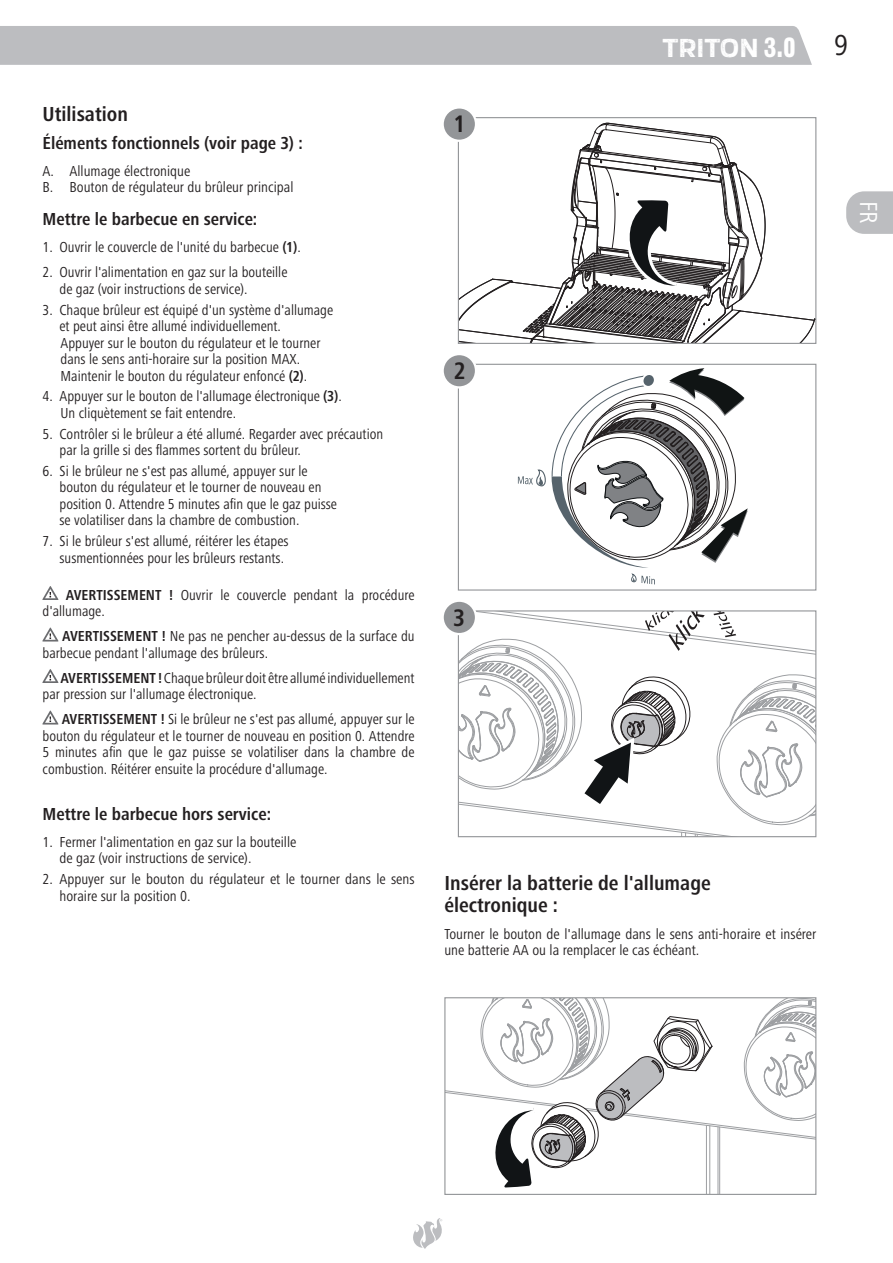
<style>
.page{position:relative;width:893px;height:1263px;background:#fff}
.page>*{position:absolute;margin:0;border:0;box-sizing:border-box;transform-origin:0 0}
.t1{font:condensed 30px "Frutiger Next LTW1 G";color:#231f20}
.t2{font:700 27px "Scarlet Wood";color:#fff}
.t3{font:condensed 25.5px "Frutiger Next LTW1 G";color:#fff}
.Ueberschrift_1{font:700 condensed 24.75px "Frutiger Next LTW1 G";color:#231f20}
.Ueberschrift_1-2{font:700 condensed 21px/21.8px "Frutiger Next LTW1 G";color:#231f20}
.Ueberschrift_1-3{font:700 condensed 18px "Frutiger Next LTW1 G";color:#231f20}
.Standard{font:condensed 15px/16.5px "Frutiger Next LTW1 G";color:#231f20}
.Standard_fett{font:condensed 15px/16.5px "Frutiger Next LTW1 G";color:#231f20}
.Ueberschrift_1-4{font:condensed 15px/16.5px "Frutiger Next LTW1 G";color:#231f20}
.s1{font-weight:700}
.s2{font-family:"Railroad Gothic ATF";font-weight:400}
</style>
<div class="page">
<svg style="left:444px;top:997px;width:373px;height:198px"></svg>
<svg style="left:457px;top:117px;width:360px;height:227px"></svg>
<div style="left:443px;top:107px;width:33px;height:34px;background:#939598;border-radius:50%"></div>
<div style="left:442px;top:106px;width:35px;height:36px;border:2px solid #fff;border-radius:50%"></div>
<svg style="left:457px;top:363px;width:360px;height:228px"></svg>
<div style="left:443px;top:354px;width:33px;height:33px;background:#939598;border-radius:50%"></div>
<div style="left:442px;top:353px;width:35px;height:36px;border:2px solid #fff;border-radius:50%"></div>
<svg style="left:457px;top:610px;width:360px;height:228px"></svg>
<div style="left:443px;top:601px;width:33px;height:33px;background:#939598;border-radius:50%"></div>
<div style="left:442px;top:600px;width:35px;height:35px;border:2px solid #fff;border-radius:50%"></div>
<svg style="left:43px;top:586px;width:15px;height:14px"></svg>
<svg style="left:43px;top:628px;width:15px;height:13px"></svg>
<svg style="left:43px;top:669px;width:15px;height:14px"></svg>
<svg style="left:43px;top:711px;width:15px;height:13px"></svg>
<div style="left:0;top:26px;width:812px;height:39px;background:#bcbdc0"></div>
<svg style="left:413px;top:1218px;width:29px;height:31px"></svg>
<svg style="left:846px;top:191px;width:47px;height:43px;background:#c1c2c5"></svg>
<p class="Ueberschrift_1-2" style="left:43px;top:104px;width:87px">Utilisation</p>
<p class="Ueberschrift_1-3" style="left:43px;top:132px;width:262px">Éléments fonctionnels (voir page 3) :</p>
<p class="Standard" style="left:43px;top:162px;width:149px">A. Allumage électronique</p>
<p class="Standard" style="left:43px;top:179px;width:252px">B. Bouton de régulateur du brûleur principal</p>
<p class="Ueberschrift_1-3" style="left:43px;top:209px;width:216px">Mettre le barbecue en service:</p>
<p class="Standard" style="left:43px;top:239px;width:260px">1. Ouvrir le couvercle de l'unité du barbecue <span class="s1">(1)</span>.</p>
<p class="Standard" style="left:60px;top:264px;width:229px;text-indent:-17px">2. Ouvrir l'alimentation en gaz sur la bouteille de gaz (voir instructions de service).</p>
<p class="Standard" style="left:60px;top:301px;width:275px;text-indent:-17px">3. Chaque brûleur est équipé d'un système d'allumage et peut ainsi être allumé individuellement.</p>
<p class="Standard_fett" style="left:61px;top:334px;width:261px">Appuyer sur le bouton du régulateur et le tourner dans le sens anti-horaire sur la position MAX.<br>Maintenir le bouton du régulateur enfoncé <span class="s1">(2)</span>.</p>
<p class="Standard" style="left:43px;top:388px;width:301px">4. Appuyer sur le bouton de l'allumage électronique <span class="s1">(3)</span>.</p>
<p class="Standard_fett" style="left:61px;top:405px;width:177px">Un cliquètement se fait entendre.</p>
<p class="Standard" style="left:60px;top:425px;width:325px;text-indent:-17px">5. Contrôler si le brûleur a été allumé. Regarder avec précaution par la grille si des flammes sortent du brûleur.</p>
<p class="Standard" style="left:60px;top:463px;width:279px;text-indent:-17px">6. Si le brûleur ne s'est pas allumé, appuyer sur le bouton du régulateur et le tourner de nouveau en position 0. Attendre 5 minutes afin que le gaz puisse se volatiliser dans la chambre de combustion.</p>
<p class="Standard" style="left:60px;top:533px;width:231px;text-indent:-17px">7. Si le brûleur s'est allumé, réitérer les étapes susmentionnées pour les brûleurs restants.</p>
<p class="Standard" style="left:43px;top:587px;width:374px;text-indent:23px"><span class="s1">AVERTISSEMENT !</span> Ouvrir le couvercle pendant la procédure d'allumage.</p>
<p class="Standard" style="left:43px;top:628px;width:374px;text-indent:20px"><span class="s1">AVERTISSEMENT !</span> Ne pas ne pencher au-dessus de la surface du barbecue pendant l'allumage des brûleurs.</p>
<p class="Standard" style="left:43px;top:670px;width:374px;text-indent:18px"><span class="s1">AVERTISSEMENT !</span> Chaque brûleur doit être allumé individuellement par pression sur l'allumage électronique.</p>
<p class="Standard" style="left:43px;top:711px;width:374px;text-align:justify;text-indent:19px"><span class="s1">AVERTISSEMENT !</span> Si le brûleur ne s'est pas allumé, appuyer sur le bouton du régulateur et le tourner de nouveau en position 0. Attendre 5 minutes afin que le gaz puisse se volatiliser dans la chambre de combustion. Réitérer ensuite la procédure d'allumage.</p>
<p class="Ueberschrift_1-3" style="left:43px;top:803px;width:230px">Mettre le barbecue hors service:</p>
<p class="Standard" style="left:60px;top:833px;width:238px;text-indent:-17px">1. Fermer l'alimentation en gaz sur la bouteille de gaz (voir instructions de service).</p>
<p class="Standard" style="left:60px;top:871px;width:357px;text-indent:-17px">2. Appuyer sur le bouton du régulateur et le tourner dans le sens horaire sur la position 0.</p>
<p class="Ueberschrift_1" style="left:453px;top:110px;width:14px">1</p>
<p class="Ueberschrift_1" style="left:454px;top:356px;width:14px">2</p>
<p class="Ueberschrift_1" style="left:453px;top:603px;width:14px">3</p>
<h2 class="t2" style="left:662px;top:29px;width:135px">TRITON <span class="s2">3.0</span></h2>
<h1 class="t1" style="left:834px;top:28px;width:15px">9</h1>
<h3 class="t3" style="left:883px;top:201px;width:24px;rotate:90deg">FR</h3>
<p class="Ueberschrift_1-2" style="left:444px;top:872px;width:268px">Insérer la batterie de l'allumage électronique :</p>
<p class="Ueberschrift_1-4" style="left:444px;top:926px;width:374px">Tourner le bouton de l'allumage dans le sens anti-horaire et insérer une batterie AA ou la remplacer le cas échéant.</p>
</div>
